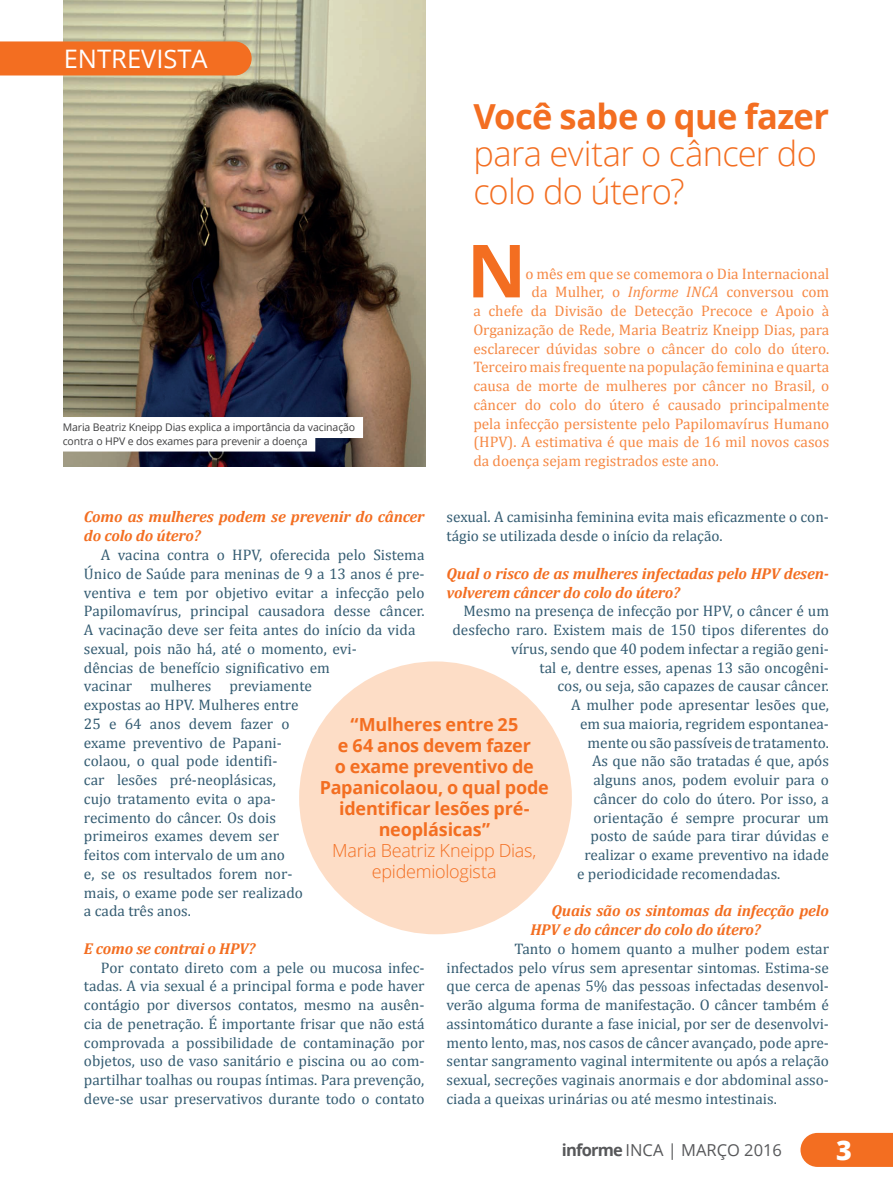
<style>
.page{position:relative;width:893px;height:1191px;background:#fff}
.page>*{position:absolute;margin:0;border:0;box-sizing:border-box;transform-origin:0 0}
.t1{font:700 73.35px "Open Sans";color:#f36e21}
.t2{font:300 34.5px/37.5px "Open Sans";letter-spacing:-.02em;color:#f36e21}
.t3{font:700 34.5px "Open Sans";letter-spacing:-.02em;color:#f36e21}
.t4{font:800 27px "Open Sans";color:#fff}
.t5{font:25.5px "Open Sans";color:#fff}
.t6{font:700 18px/21px "Open Sans";letter-spacing:-.015em;color:#f36e21;text-align:center}
.t7{font:300 18px/21px "Open Sans";letter-spacing:-.015em;color:#f36e21;text-align:center}
.t8{font:16.5px "Open Sans";color:#57585a}
.t9{font:italic 700 15.75px/18.8px "Cambria";letter-spacing:-.01em;color:#f36e21}
.t10{font:15.3px/18.8px "Cambria";color:#345c72}
.t11{font:15.3px "Cambria";color:#f68945}
.t12{font:10.5px/13.5px "Open Sans";letter-spacing:-.01em;color:#3e3e3f}
.s1{font-style:italic}
.s2{font-weight:700}
</style>
<div class="page">
<svg style="left:800px;top:1132px;width:93px;height:34px;background:#f37730"></svg>
<img style="left:64px;top:0;width:362px;height:466px">
<div style="left:0;top:41px;width:252px;height:34px;background:#f36e21"></div>
<div style="left:63px;top:417px;width:300px;height:21px;background:#fff"></div>
<div style="left:63px;top:430px;width:252px;height:21px;background:#fff"></div>
<div style="left:299px;top:661px;width:273px;height:273px;background:#fdddc6;border-radius:50%"></div>
<h3 class="t5" style="left:64px;top:42px;width:145px">ENTREVISTA</h3>
<p class="t12" style="left:63px;top:420px;width:294px">Maria Beatriz Kneipp Dias explica a importância da vacinação contra o HPV e dos exames para prevenir a doença</p>
<h2 class="t3" style="left:473px;top:92px;width:357px">Você sabe o que fazer</h2>
<h2 class="t2" style="left:473px;top:134px;width:345px">para evitar o câncer do colo do útero?</h2>
<h1 class="t1" style="left:467px;top:219px;width:61px">N</h1>
<p class="t11" style="left:525px;top:264px;width:305px">o mês em que se comemora o Dia Internacional</p>
<p class="t11" style="left:532px;top:283px;width:299px">da Mulher, o <span class="s1">Informe INCA</span> conversou com</p>
<p class="t11" style="left:473px;top:302px;width:357px">a chefe da Divisão de Detecção Precoce e Apoio à</p>
<p class="t11" style="left:473px;top:321px;width:357px">Organização de Rede, Maria Beatriz Kneipp Dias, para</p>
<p class="t11" style="left:473px;top:339px;width:357px">esclarecer dúvidas sobre o câncer do colo do útero.</p>
<p class="t11" style="left:473px;top:358px;width:357px">Terceiro mais frequente na população feminina e quarta</p>
<p class="t11" style="left:473px;top:377px;width:358px">causa de morte de mulheres por câncer no Brasil, o</p>
<p class="t11" style="left:473px;top:396px;width:357px">câncer do colo do útero é causado principalmente</p>
<p class="t11" style="left:473px;top:414px;width:357px">pela infecção persistente pelo Papilomavírus Humano</p>
<p class="t11" style="left:473px;top:433px;width:357px">(HPV). A estimativa é que mais de 16 mil novos casos</p>
<p class="t11" style="left:473px;top:452px;width:247px">da doença sejam registrados este ano.</p>
<p class="t9" style="left:84px;top:507px;width:342px">Como as mulheres podem se prevenir do câncer do colo do útero?</p>
<p class="t10" style="left:84px;top:545px;width:342px;text-indent:17px">A vacina contra o HPV, oferecida pelo Sistema Único de Saúde para meninas de 9 a 13 anos é pre&shy;ventiva e tem por objetivo evitar a infecção pelo Papilomavírus, principal causadora desse câncer.<br>A vacinação deve ser feita antes do início da vida sexual, pois não há, até o momento, evi-<br>dências de benefício significativo em<br>vacinar mulheres previamente<br>expostas ao HPV. Mulheres entre<br>25 e 64 anos devem fazer o<br>exame preventivo de Papani-<br>colaou, o qual pode identifi-<br>car lesões pré-neoplásicas,<br>cujo tratamento evita o apa-<br>recimento do câncer. Os dois<br>primeiros exames devem ser<br>feitos com intervalo de um ano<br>e, se os resultados forem nor-<br>mais, o exame pode ser realizado<br>a cada três anos.</p>
<p class="t9" style="left:84px;top:938px;width:173px">E como se contrai o HPV?</p>
<p class="t10" style="left:84px;top:958px;width:342px;text-align:justify;text-indent:17px">Por contato direto com a pele ou mucosa infec&shy;tadas. A via sexual é a principal forma e pode haver contágio por diversos contatos, mesmo na ausên&shy;cia de penetração. É importante frisar que não está comprovada a possibilidade de contaminação por objetos, uso de vaso sanitário e piscina ou ao com&shy;partilhar toalhas ou roupas íntimas. Para prevenção, deve-se usar preservativos durante todo o contato</p>
<p class="t10" style="left:446px;top:508px;width:384px">sexual. A camisinha feminina evita mais eficazmente o con&shy;tágio se utilizada desde o início da relação.</p>
<p class="t9" style="left:446px;top:563px;width:384px">Qual o risco de as mulheres infectadas pelo HPV desen&shy;volverem câncer do colo do útero?</p>
<p class="t10" style="left:463px;top:601px;width:367px">Mesmo na presença de infecção por HPV, o câncer é um</p>
<p class="t10" style="left:452px;top:620px;width:378px">desfecho raro. Existem mais de 150 tipos diferentes do</p>
<p class="t10" style="left:511px;top:639px;width:319px">vírus, sendo que 40 podem infectar a região geni-</p>
<p class="t10" style="left:539px;top:658px;width:291px">tal e, dentre esses, apenas 13 são oncogêni-</p>
<p class="t10" style="left:557px;top:676px;width:273px">cos, ou seja, são capazes de causar câncer.</p>
<p class="t10" style="left:571px;top:695px;width:260px">A mulher pode apresentar lesões que,</p>
<p class="t10" style="left:580px;top:714px;width:251px">em sua maioria, regridem espontanea-</p>
<p class="t10" style="left:587px;top:733px;width:243px">mente ou são passíveis de tratamento.</p>
<p class="t10" style="left:592px;top:751px;width:238px">As que não são tratadas é que, após</p>
<p class="t10" style="left:593px;top:770px;width:237px">alguns anos, podem evoluir para o</p>
<p class="t10" style="left:593px;top:789px;width:237px">câncer do colo do útero. Por isso, a</p>
<p class="t10" style="left:593px;top:808px;width:237px">orientação é sempre procurar um</p>
<p class="t10" style="left:590px;top:826px;width:240px">posto de saúde para tirar dúvidas e</p>
<p class="t10" style="left:584px;top:845px;width:246px">realizar o exame preventivo na idade</p>
<p class="t10" style="left:577px;top:864px;width:205px">e periodicidade recomendadas.</p>
<p class="t9" style="left:530px;top:901px;width:300px;text-indent:21px">Quais são os sintomas da infecção pelo<br>HPV e do câncer do colo do útero?</p>
<p class="t10" style="left:446px;top:939px;width:384px;text-align:justify;text-indent:68px">Tanto o homem quanto a mulher podem estar infectados pelo vírus sem apresentar sintomas. Estima-se que cerca de apenas 5% das pessoas infectadas desenvol&shy;verão alguma forma de manifestação. O câncer também é assintomático durante a fase inicial, por ser de desenvolvi&shy;mento lento, mas, nos casos de câncer avançado, pode apre&shy;sentar sangramento vaginal intermitente ou após a relação sexual, secreções vaginais anormais e dor abdominal asso&shy;ciada a queixas urinárias ou até mesmo intestinais.</p>
<p class="t6" style="left:320px;top:713px;width:230px">“Mulheres entre 25<br>e 64 anos devem fazer<br>o exame preventivo de<br>Papanicolaou, o qual pode identificar lesões pré&shy;neoplásicas”</p>
<p class="t7" style="left:332px;top:839px;width:206px">Maria Beatriz Kneipp Dias, epidemiologista</p>
<p class="t8" style="left:562px;top:1138px;width:221px"><span class="s2">informe</span> INCA | MARÇO 2016</p>
<h3 class="t4" style="left:836px;top:1129px;width:17px">3</h3>
</div>
